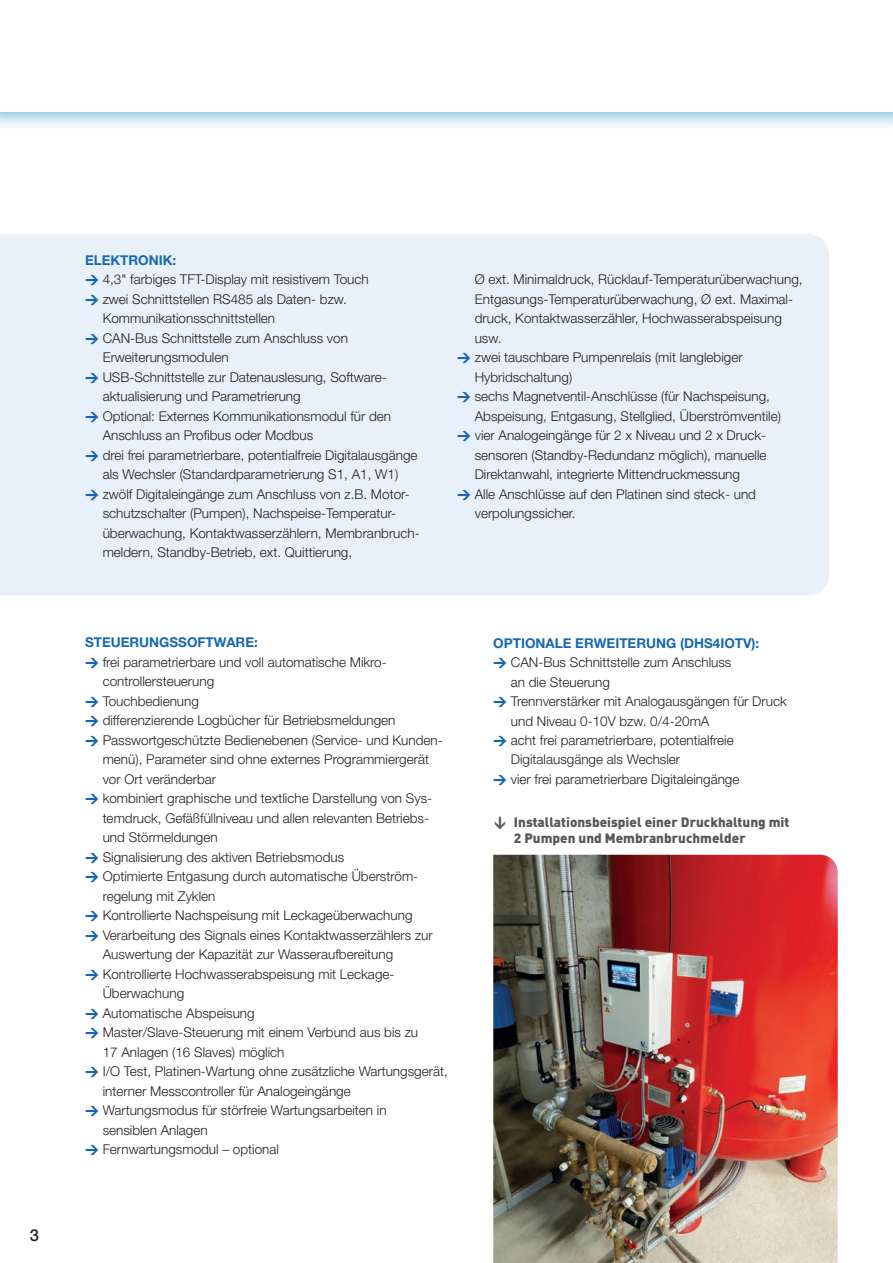
<style>
.page{position:relative;width:893px;height:1263px;background:#fff}
.page>*{position:absolute;margin:0;border:0;box-sizing:border-box;transform-origin:0 0}
.t1{font:500 16.5px "Helvetica Neue LT Std";color:#231f20}
.t2{font:300 13.5px/19.5px "Helvetica Neue LT Std";color:#231f20}
.t3{font:900 13.5px/16.5px "DIN Pro";color:#57585a}
.t4{font:700 13.5px "Helvetica Neue LT Std";color:#1768b4}
.s1{font-family:"DIN Pro";font-weight:900;color:#1768b4}
</style>
<div class="page">
<div style="left:0;top:0;width:893px;height:132px;background:#007ac0;opacity:.75"></div>
<div style="left:0;top:0;width:893px;height:112px;background:#fff"></div>
<div style="left:0;top:234px;width:829px;height:361px;background:#e8f0f9"></div>
<img style="left:493px;top:855px;width:345px;height:408px">
<p class="t1" style="left:30px;top:1225px;width:11px">3</p>
<p class="t4" style="left:85px;top:252px;width:93px">ELEKTRONIK:</p>
<p class="t2" style="left:85px;top:269px;width:285px"><span class="s1">→</span> 4,3" farbiges TFT-Display mit resistivem Touch</p>
<p class="t2" style="left:103px;top:289px;width:246px;text-indent:-18px"><span class="s1">→</span> zwei Schnittstellen RS485 als Daten- bzw.<br>Kommunikationsschnittstellen</p>
<p class="t2" style="left:103px;top:328px;width:247px;text-indent:-18px"><span class="s1">→</span> CAN-Bus Schnittstelle zum Anschluss von<br>Erweiterungsmodulen</p>
<p class="t2" style="left:103px;top:367px;width:284px;text-indent:-18px"><span class="s1">→</span> USB-Schnittstelle zur Datenauslesung, Software&shy;aktualisierung und Parametrierung</p>
<p class="t2" style="left:103px;top:406px;width:290px;text-indent:-18px"><span class="s1">→</span> Optional: Externes Kommunikationsmodul für den<br>Anschluss an Profibus oder Modbus</p>
<p class="t2" style="left:85px;top:445px;width:334px;text-align:center"><span class="s1">→</span> drei frei parametrierbare, potentialfreie Digitalausgänge als Wechsler (Standardparametrierung S1, A1, W1)</p>
<p class="t2" style="left:103px;top:484px;width:319px;text-indent:-18px"><span class="s1">→</span> zwölf Digitaleingänge zum Anschluss von z.B. Motor&shy;schutzschalter (Pumpen), Nachspeise-Temperatur&shy;überwachung, Kontaktwasserzählern, Membranbruch&shy;meldern, Standby-Betrieb, ext. Quittierung,</p>
<p class="t2" style="left:475px;top:269px;width:329px">Ø ext. Minimaldruck, Rücklauf-Temperaturüberwachung, Entgasungs-Temperaturüberwachung, Ø ext. Maximal&shy;druck, Kontaktwasserzähler, Hochwasserabspeisung usw.</p>
<p class="t2" style="left:475px;top:347px;width:269px;text-indent:-18px"><span class="s1">→</span> zwei tauschbare Pumpenrelais (mit langlebiger<br>Hybridschaltung)</p>
<p class="t2" style="left:475px;top:386px;width:308px;text-indent:-18px"><span class="s1">→</span> sechs Magnetventil-Anschlüsse (für Nachspeisung,<br>Abspeisung, Entgasung, Stellglied, Überströmventile)</p>
<p class="t2" style="left:475px;top:425px;width:293px;text-indent:-18px"><span class="s1">→</span> vier Analogeingänge für 2 x Niveau und 2 x Druck&shy;sensoren (Standby-Redundanz möglich), manuelle<br>Direktanwahl, integrierte Mittendruckmessung</p>
<p class="t2" style="left:475px;top:484px;width:283px;text-indent:-18px"><span class="s1">→</span> Alle Anschlüsse auf den Platinen sind steck- und verpolungssicher.</p>
<p class="t4" style="left:85px;top:634px;width:174px">STEUERUNGSSOFTWARE:</p>
<p class="t2" style="left:103px;top:652px;width:284px;text-indent:-18px"><span class="s1">→</span> frei parametrierbare und voll automatische Mikro&shy;controllersteuerung</p>
<p class="t2" style="left:85px;top:691px;width:115px"><span class="s1">→</span> Touchbedienung</p>
<p class="t2" style="left:85px;top:711px;width:312px"><span class="s1">→</span> differenzierende Logbücher für Betriebsmeldungen</p>
<p class="t2" style="left:103px;top:730px;width:342px;text-indent:-18px"><span class="s1">→</span> Passwortgeschützte Bedienebenen (Service- und Kunden&shy;menü), Parameter sind ohne externes Programmiergerät vor Ort veränderbar</p>
<p class="t2" style="left:103px;top:789px;width:331px;text-indent:-18px"><span class="s1">→</span> kombiniert graphische und textliche Darstellung von Sys&shy;temdruck, Gefäßfüllniveau und allen relevanten Betriebs&shy;und Störmeldungen</p>
<p class="t2" style="left:85px;top:847px;width:261px"><span class="s1">→</span> Signalisierung des aktiven Betriebsmodus</p>
<p class="t2" style="left:103px;top:866px;width:315px;text-indent:-18px"><span class="s1">→</span> Optimierte Entgasung durch automatische Überström&shy;regelung mit Zyklen</p>
<p class="t2" style="left:85px;top:905px;width:329px"><span class="s1">→</span> Kontrollierte Nachspeisung mit Leckageüberwachung</p>
<p class="t2" style="left:103px;top:925px;width:332px;text-indent:-18px"><span class="s1">→</span> Verarbeitung des Signals eines Kontaktwasserzählers zur<br>Auswertung der Kapazität zur Wasseraufbereitung</p>
<p class="t2" style="left:103px;top:964px;width:293px;text-indent:-18px"><span class="s1">→</span> Kontrollierte Hochwasserabspeisung mit Leckage-<br>Überwachung</p>
<p class="t2" style="left:85px;top:1003px;width:171px"><span class="s1">→</span> Automatische Abspeisung</p>
<p class="t2" style="left:103px;top:1022px;width:317px;text-indent:-18px"><span class="s1">→</span> Master/Slave-Steuerung mit einem Verbund aus bis zu<br>17 Anlagen (16 Slaves) möglich</p>
<p class="t2" style="left:103px;top:1061px;width:347px;text-indent:-18px"><span class="s1">→</span> I/O Test, Platinen-Wartung ohne zusätzliche Wartungsgerät, interner Messcontroller für Analogeingänge</p>
<p class="t2" style="left:103px;top:1100px;width:286px;text-indent:-18px"><span class="s1">→</span> Wartungsmodus für störfreie Wartungsarbeiten in sensiblen Anlagen</p>
<p class="t2" style="left:85px;top:1139px;width:195px"><span class="s1">→</span> Fernwartungsmodul – optional</p>
<p class="t4" style="left:493px;top:634px;width:268px">OPTIONALE ERWEITERUNG (DHS4IOTV):</p>
<p class="t2" style="left:511px;top:652px;width:222px;text-indent:-18px"><span class="s1">→</span> CAN-Bus Schnittstelle zum Anschluss an die Steuerung</p>
<p class="t2" style="left:511px;top:691px;width:277px;text-indent:-18px"><span class="s1">→</span> Trennverstärker mit Analogausgängen für Druck und Niveau 0-10V bzw. 0/4-20mA</p>
<p class="t2" style="left:511px;top:730px;width:224px;text-indent:-18px"><span class="s1">→</span> acht frei parametrierbare, potentialfreie<br>Digitalausgänge als Wechsler</p>
<p class="t2" style="left:493px;top:769px;width:248px"><span class="s1">→</span> vier frei parametrierbare Digitaleingänge</p>
<p class="t3" style="left:514px;top:813px;width:277px;text-indent:-21px">↓ Installationsbeispiel einer Druckhaltung mit<br>2 Pumpen und Membranbruchmelder</p>
</div>
